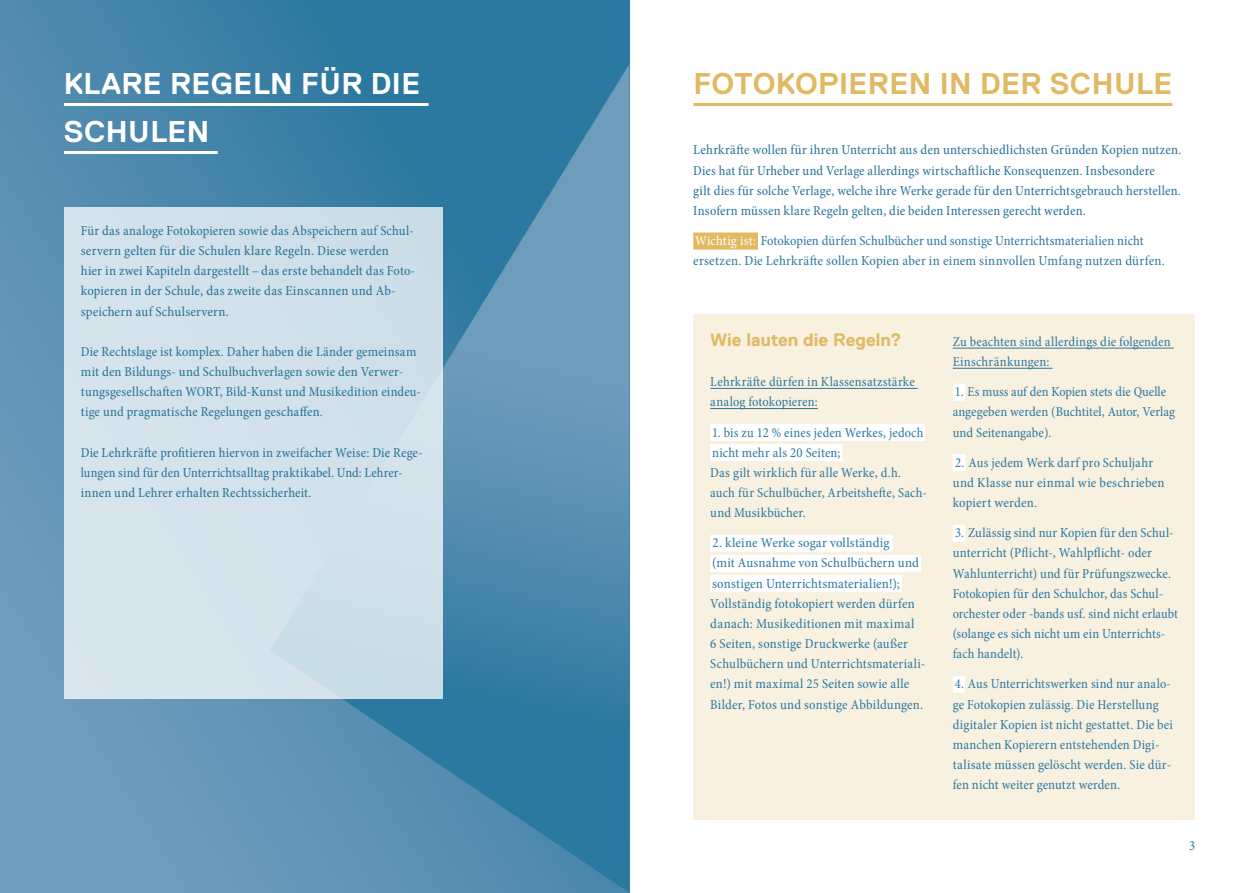
<style>
.page{position:relative;width:1259px;height:893px;background:#fff}
.page>*{position:absolute;margin:0;border:0;box-sizing:border-box;transform-origin:0 0}
.t1{font:700 30px/48px "Replica Pro";letter-spacing:.015em;color:#fff}
.t2{font:700 30px "Replica Pro";letter-spacing:.015em;color:#e0b962}
.t3{font:700 18px "Replica Pro";color:#e0b962}
.t4{font:condensed 13.8px/20.1px "Minion Pro";letter-spacing:.01em;color:#2d78a0}
.t5{font:condensed 13.8px/20.1px "Minion Pro";letter-spacing:.01em;color:#277297}
.s1{color:#fff}
</style>
<div class="page">
<svg style="left:0;top:0;width:629px;height:893px;background:#558eb1"></svg>
<svg style="left:270px;top:64px;width:359px;height:829px;background:#4a88ac"></svg>
<div style="left:693px;top:314px;width:502px;height:505px;background:#f8f1e0"></div>
<hr style="left:710px;top:388px;width:207px;height:1px;background:#2d78a0">
<hr style="left:710px;top:408px;width:108px;height:1px;background:#2d78a0">
<div style="left:710px;top:424px;width:215px;height:17px;background:#fff"></div>
<div style="left:710px;top:444px;width:132px;height:17px;background:#fff"></div>
<div style="left:710px;top:535px;width:182px;height:17px;background:#fff"></div>
<div style="left:710px;top:555px;width:211px;height:17px;background:#fff"></div>
<div style="left:710px;top:575px;width:192px;height:17px;background:#fff"></div>
<hr style="left:952px;top:348px;width:221px;height:1px;background:#2d78a0">
<hr style="left:952px;top:368px;width:100px;height:1px;background:#2d78a0">
<div style="left:952px;top:384px;width:13px;height:17px;background:#fff"></div>
<div style="left:952px;top:454px;width:13px;height:17px;background:#fff"></div>
<div style="left:952px;top:525px;width:13px;height:17px;background:#fff"></div>
<div style="left:952px;top:676px;width:13px;height:17px;background:#fff"></div>
<div style="left:64px;top:207px;width:378px;height:491px;background:#d3e2eb"></div>
<hr style="left:693px;top:103px;width:479px;height:3px;background:#e0b962">
<div style="left:693px;top:232px;width:65px;height:18px;background:#e0b962"></div>
<hr style="left:64px;top:103px;width:364px;height:3px;background:#fff">
<hr style="left:64px;top:151px;width:154px;height:3px;background:#fff">
<h1 class="t1" style="left:64px;top:60px;width:358px">KLARE REGELN FÜR DIE<br>SCHULEN</h1>
<p class="t5" style="left:81px;top:221px;width:336px">Für das analoge Fotokopieren sowie das Abspeichern auf Schul&shy;servern gelten für die Schulen klare Regeln. Diese werden<br>hier in zwei Kapiteln dargestellt – das erste behandelt das Foto&shy;kopieren in der Schule, das zweite das Einscannen und Ab&shy;speichern auf Schulservern.</p>
<p class="t5" style="left:81px;top:342px;width:342px">Die Rechtslage ist komplex. Daher haben die Länder gemeinsam mit den Bildungs- und Schulbuchverlagen sowie den Verwer&shy;tungsgesellschaften WORT, Bild-Kunst und Musikedition eindeu&shy;tige und pragmatische Regelungen geschaffen.</p>
<p class="t5" style="left:81px;top:442px;width:343px">Die Lehrkräfte profitieren hiervon in zweifacher Weise: Die Rege&shy;lungen sind für den Unterrichtsalltag praktikabel. Und: Lehrer&shy;innen und Lehrer erhalten Rechtssicherheit.</p>
<h1 class="t2" style="left:693px;top:67px;width:480px">FOTOKOPIEREN IN DER SCHULE</h1>
<p class="t5" style="left:693px;top:140px;width:490px">Lehrkräfte wollen für ihren Unterricht aus den unterschiedlichsten Gründen Kopien nutzen.<br>Dies hat für Urheber und Verlage allerdings wirtschaftliche Konsequenzen. Insbesondere<br>gilt dies für solche Verlage, welche ihre Werke gerade für den Unterrichtsgebrauch herstellen.<br>Insofern müssen klare Regeln gelten, die beiden Interessen gerecht werden.</p>
<p class="t4" style="left:693px;top:231px;width:473px"><span class="s1">Wichtig ist:</span> Fotokopien dürfen Schulbücher und sonstige Unterrichtsmaterialien nicht ersetzen. Die Lehrkräfte sollen Kopien aber in einem sinnvollen Umfang nutzen dürfen.</p>
<h2 class="t3" style="left:710px;top:330px;width:193px">WIE LAUTEN DIE REGELN?</h2>
<p class="t4" style="left:710px;top:372px;width:206px">Lehrkräfte dürfen in Klassensatzstärke analog fotokopieren:</p>
<p class="t4" style="left:710px;top:422px;width:218px">1. bis zu 12 % eines jeden Werkes, jedoch nicht mehr als 20 Seiten;<br>Das gilt wirklich für alle Werke, d.h. auch für Schulbücher, Arbeitshefte, Sach&shy;und Musikbücher.</p>
<p class="t4" style="left:710px;top:533px;width:217px">2. kleine Werke sogar vollständig<br>(mit Ausnahme von Schulbüchern und sonstigen Unterrichtsmaterialien!); Vollständig fotokopiert werden dürfen danach: Musikeditionen mit maximal<br>6 Seiten, sonstige Druckwerke (außer Schulbüchern und Unterrichtsmateriali&shy;en!) mit maximal 25 Seiten sowie alle Bilder, Fotos und sonstige Abbildungen.</p>
<p class="t4" style="left:952px;top:332px;width:219px">Zu beachten sind allerdings die folgenden<br>Einschränkungen:</p>
<p class="t4" style="left:952px;top:382px;width:224px">1. Es muss auf den Kopien stets die Quelle angegeben werden (Buchtitel, Autor, Verlag und Seitenangabe).</p>
<p class="t4" style="left:952px;top:452px;width:213px">2. Aus jedem Werk darf pro Schuljahr und Klasse nur einmal wie beschrieben kopiert werden.</p>
<p class="t4" style="left:952px;top:523px;width:227px">3. Zulässig sind nur Kopien für den Schul&shy;unterricht (Pflicht-, Wahlpflicht- oder Wahlunterricht) und für Prüfungszwecke.<br>Fotokopien für den Schulchor, das Schul&shy;orchester oder -bands usf. sind nicht erlaubt (solange es sich nicht um ein Unterrichts&shy;fach handelt).</p>
<p class="t4" style="left:952px;top:674px;width:222px">4. Aus Unterrichtswerken sind nur analo&shy;ge Fotokopien zulässig. Die Herstellung digitaler Kopien ist nicht gestattet. Die bei manchen Kopierern entstehenden Digi&shy;talisate müssen gelöscht werden. Sie dür&shy;fen nicht weiter genutzt werden.</p>
<p class="t5" style="left:1189px;top:835px;width:8px">3</p>
</div>
